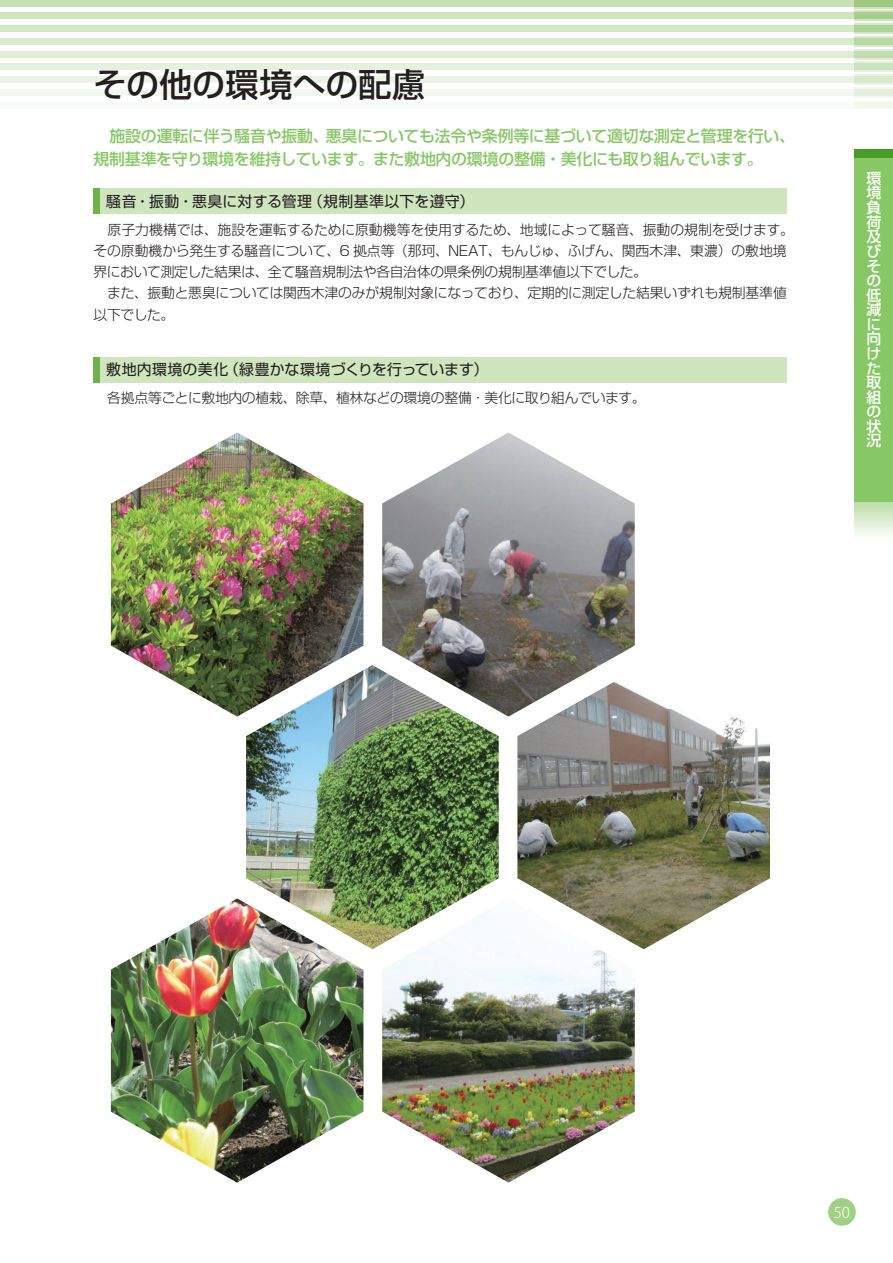
<style>
.page{position:relative;width:893px;height:1263px;background:#fff}
.page>*{position:absolute;margin:0;border:0;box-sizing:border-box;transform-origin:0 0}
.t1{font:500 33px "Shin Go Pro";letter-spacing:.005em;color:#231f20}
.t2{font:500 15.9px/23.4px "Shin Go Pro";letter-spacing:-.02em;color:#87c765}
.t3{font:14.85px "Shin Go Pro";letter-spacing:.02em;color:#231f20}
.t4{font:500 14.85px/14.5px "Shin Go Pro";color:#fff;text-align:justify}
.t5{font:300 14.85px "Koz Go Std";color:#fff}
.t6{font:300 13.8px/21.3px "Shin Go Pro";letter-spacing:-.015em;color:#231f20}
</style>
<div class="page">
<div style="left:0;top:0;width:893px;height:6px;background:#c8e2b5"></div>
<div style="left:0;top:13px;width:893px;height:6px;background:#cee5bd"></div>
<div style="left:0;top:26px;width:893px;height:6px;background:#d3e8c5"></div>
<div style="left:0;top:38px;width:893px;height:7px;background:#d9ebcc"></div>
<div style="left:0;top:51px;width:893px;height:6px;background:#deedd4"></div>
<div style="left:0;top:64px;width:893px;height:6px;background:#e4f1dc"></div>
<div style="left:0;top:77px;width:893px;height:6px;background:#ebf4e4"></div>
<div style="left:0;top:102px;width:893px;height:6px;background:#f8fbf6"></div>
<div style="left:0;top:89px;width:893px;height:7px;background:#f1f8ed"></div>
<svg style="left:855px;top:0;width:38px;height:9px"></svg>
<svg style="left:855px;top:11px;width:38px;height:10px"></svg>
<svg style="left:855px;top:49px;width:38px;height:11px"></svg>
<svg style="left:855px;top:62px;width:38px;height:10px"></svg>
<div style="left:855px;top:100px;width:38px;height:8px;background:#f1f7ed"></div>
<svg style="left:855px;top:23px;width:38px;height:11px"></svg>
<svg style="left:855px;top:36px;width:38px;height:11px"></svg>
<svg style="left:855px;top:74px;width:38px;height:11px"></svg>
<svg style="left:855px;top:87px;width:38px;height:11px"></svg>
<svg style="left:855px;top:502px;width:38px;height:33px"></svg>
<div style="left:855px;top:149px;width:38px;height:353px;background:#87c765"></div>
<div style="left:855px;top:149px;width:38px;height:8px;background:#479b28"></div>
<div style="left:94px;top:188px;width:693px;height:26px;background:#cee5bd"></div>
<div style="left:94px;top:188px;width:6px;height:26px;background:#6db24a"></div>
<div style="left:94px;top:357px;width:693px;height:25px;background:#cee5bd"></div>
<div style="left:94px;top:357px;width:6px;height:25px;background:#6db24a"></div>
<img style="left:111px;top:432px;width:252px;height:285px">
<img style="left:382px;top:432px;width:253px;height:285px">
<img style="left:111px;top:898px;width:252px;height:284px">
<img style="left:382px;top:930px;width:253px;height:252px">
<img style="left:246px;top:665px;width:253px;height:284px">
<img style="left:517px;top:665px;width:253px;height:284px">
<div style="left:828px;top:1198px;width:28px;height:28px;background:#a0d083;border-radius:50%"></div>
<h1 class="t1" style="left:94px;top:57px;width:333px">その他の環境への配慮</h1>
<p class="t2" style="left:93px;top:122px;width:703px">　施設の運転に伴う騒音や振動、悪臭についても法令や条例等に基づいて適切な測定と管理を行い、規制基準を守り環境を維持しています。また敷地内の環境の整備・美化にも取り組んでいます。</p>
<p class="t3" style="left:106px;top:189px;width:370px">騒音・振動・悪臭に対する管理（規制基準以下を遵守）</p>
<p class="t6" style="left:93px;top:217px;width:702px">　原子力機構では、施設を運転するために原動機等を使用するため、地域によって騒音、振動の規制を受けます。その原動機から発生する騒音について、6 拠点等（那珂、NEAT、もんじゅ、ふげん、関西木津、東濃）の敷地境界において測定した結果は、全て騒音規制法や各自治体の県条例の規制基準値以下でした。<br>　また、振動と悪臭については関西木津のみが規制対象になっており、定期的に測定した結果いずれも規制基準値以下でした。</p>
<p class="t3" style="left:106px;top:357px;width:383px">敷地内環境の美化（緑豊かな環境づくりを行っています）</p>
<p class="t6" style="left:94px;top:385px;width:554px">　各拠点等ごとに敷地内の植栽、除草、植林などの環境の整備・美化に取り組んでいます。</p>
<p class="t4" style="left:866px;top:169px;width:16px">環境負荷及びその低減に向けた取組の状況</p>
<p class="t5" style="left:834px;top:1203px;width:18px">50</p>
</div>
